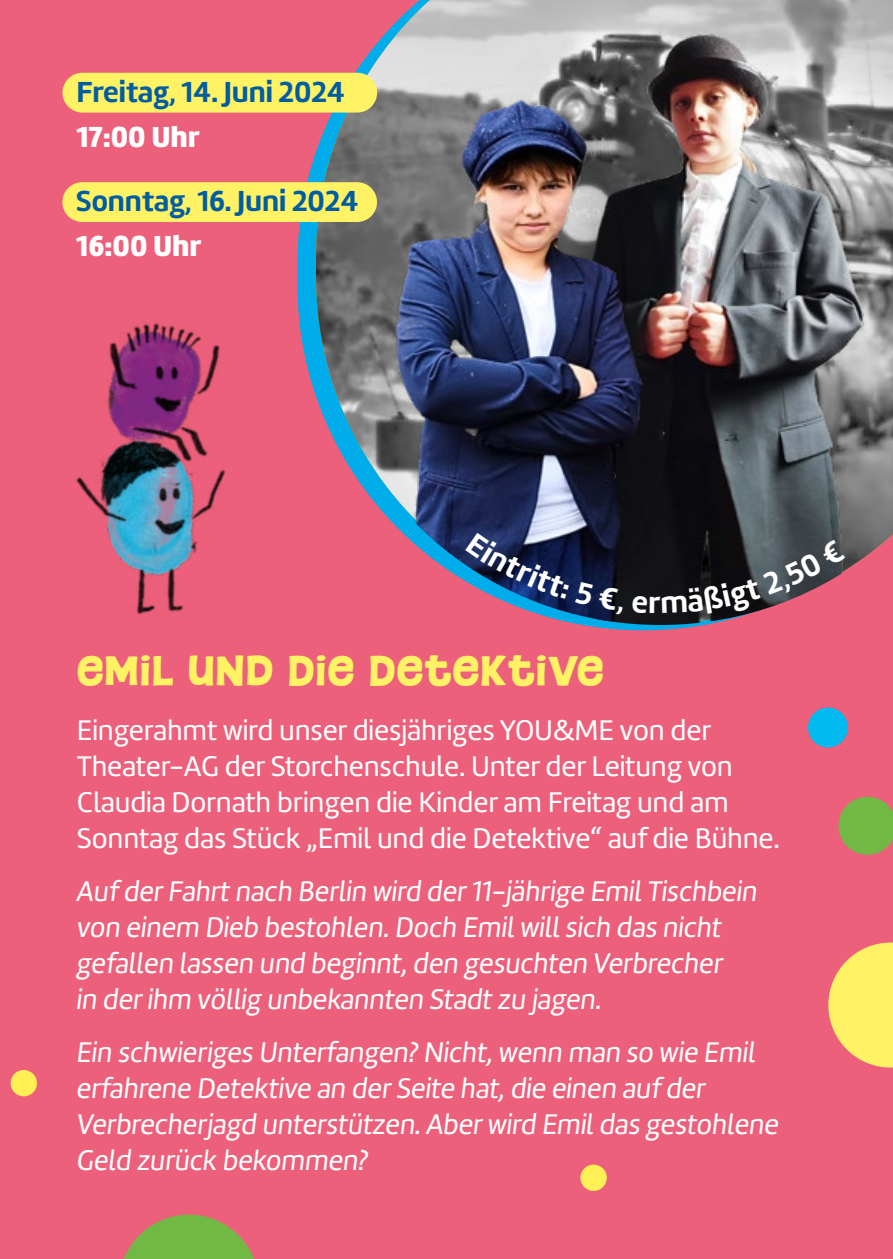
<style>
.page{position:relative;width:893px;height:1259px;background:#ec607b}
.page>*{position:absolute;margin:0;border:0;box-sizing:border-box;transform-origin:0 0}
.t1{font:46.5px "Paradise Point X Tall";letter-spacing:.015em;color:#fff265}
.t2{font:700 30px "Marine";color:#005da1}
.t3{font:900 30px "Marine";color:#fff}
.t4{font:29.4px/36px "Marine Regular Oblicua";letter-spacing:-.005em;color:#fff}
.t5{font:29.4px/36px "Marine";letter-spacing:-.005em;color:#fff}
</style>
<div class="page">
<div style="left:580px;top:1164px;width:27px;height:27px;background:#fff155;border-radius:50%"></div>
<svg style="left:838px;top:797px;width:55px;height:58px"></svg>
<div style="left:808px;top:707px;width:40px;height:40px;background:#00b9ee;border-radius:50%"></div>
<svg style="left:124px;top:1214px;width:130px;height:45px"></svg>
<div style="left:11px;top:1070px;width:26px;height:26px;background:#fff155;border-radius:50%"></div>
<svg style="left:828px;top:942px;width:65px;height:125px"></svg>
<img style="left:316px;top:0;width:577px;height:544px">
<div style="left:62px;top:73px;width:315px;height:40px;background:#fff265;border-radius:20px"></div>
<div style="left:62px;top:182px;width:315px;height:40px;background:#fff265;border-radius:20px"></div>
<img style="left:555px;top:15px;width:327px;height:610px">
<img style="left:317px;top:20px;width:425px;height:601px">
<img style="left:76px;top:261px;width:283px;height:360px">
<svg style="left:466px;top:533px;width:103px;height:66px;background:#223a68"></svg>
<svg style="left:575px;top:581px;width:47px;height:34px;background:#0f1a3e"></svg>
<svg style="left:632px;top:539px;width:214px;height:75px;background:#3b2d34"></svg>
<p class="t2" style="left:76px;top:72px;width:270px">Freitag, 14. Juni 2024</p>
<p class="t3" style="left:76px;top:117px;width:125px">17:00 Uhr</p>
<p class="t2" style="left:76px;top:182px;width:284px">Sonntag, 16. Juni 2024</p>
<p class="t3" style="left:76px;top:226px;width:127px">16:00 Uhr</p>
<h1 class="t1" style="left:77px;top:645px;width:529px">EMIL UND DIE DETEKTIVE</h1>
<p class="t5" style="left:77px;top:711px;width:704px">Eingerahmt wird unser diesjähriges YOU&amp;ME von der Theater-AG der Storchenschule. Unter der Leitung von Claudia Dornath bringen die Kinder am Freitag und am Sonntag das Stück „Emil und die Detektive“ auf die Bühne.</p>
<p class="t4" style="left:77px;top:872px;width:682px">Auf der Fahrt nach Berlin wird der 11-jährige Emil Tischbein von einem Dieb bestohlen. Doch Emil will sich das nicht gefallen lassen und beginnt, den gesuchten Verbrecher<br>in der ihm völlig unbekannten Stadt zu jagen.</p>
<p class="t4" style="left:77px;top:1033px;width:704px">Ein schwieriges Unterfangen? Nicht, wenn man so wie Emil erfahrene Detektive an der Seite hat, die einen auf der Verbrecherjagd unterstützen. Aber wird Emil das gestohlene Geld zurück bekommen?</p>
</div>
